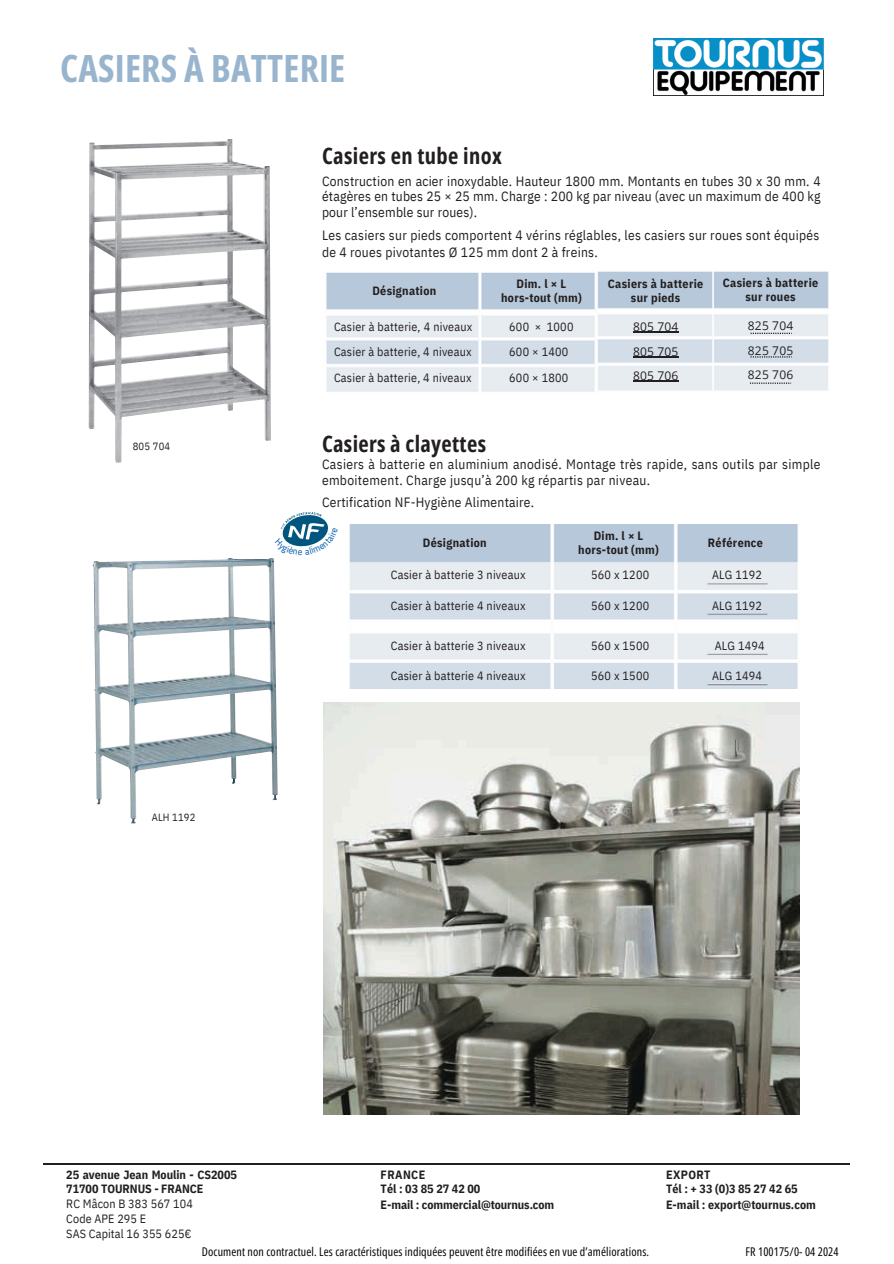
<style>
.page{position:relative;width:894px;height:1264px;background:#fff}
.page>*{position:absolute;margin:0;border:0;box-sizing:border-box;transform-origin:0 0}
.t1{font:700 37.5px "Open Sans Condensed";letter-spacing:.005em;color:#99b5ce}
.t2{font:700 22.5px "Open Sans Condensed";letter-spacing:.015em;color:#231f20}
.t3{font:13.5px/15.8px "IBM Plex Sans Cond";letter-spacing:.025em;color:#231f20}
.t4{font:12px/24.8px "IBM Plex Sans Cond";letter-spacing:.02em;color:#231f20}
.t5{font:700 12px/14px "IBM Plex Sans Cond";letter-spacing:.025em;color:#231f20;text-align:center}
.t6{font:12px "Open Sans Condensed";letter-spacing:.01em;color:#000}
.t7{font:700 12px/14px "IBM Plex Sans Cond";letter-spacing:-.005em;color:#231f20}
.t8{font:700 12px "IBM Plex Sans Cond";color:#231f20}
.t9{font:12px "Open Sans";letter-spacing:.015em;color:#231f20}
.t10{font:10.5px "IBM Plex Sans Cond";letter-spacing:.02em;color:#231f20}
</style>
<div class="page">
<img style="left:93px;top:558px;width:185px;height:265px">
<img style="left:324px;top:702px;width:474px;height:412px">
<img style="left:89px;top:139px;width:182px;height:324px">
<img style="left:653px;top:38px;width:170px;height:58px">
<img style="left:349px;top:524px;width:449px;height:164px">
<img style="left:326px;top:272px;width:269px;height:120px">
<img style="left:598px;top:271px;width:230px;height:120px">
<hr style="left:633px;top:331px;width:45px;height:1px;background:#231f20">
<hr style="left:633px;top:356px;width:45px;height:1px;background:#231f20">
<hr style="left:633px;top:380px;width:45px;height:1px;background:#231f20">
<svg style="left:750px;top:333px;width:41px;height:1px"></svg>
<svg style="left:750px;top:356px;width:41px;height:1px"></svg>
<svg style="left:749px;top:382px;width:42px;height:2px"></svg>
<hr style="left:43px;top:1162px;width:806px;height:2px;background:#231f20">
<svg style="left:272px;top:512px;width:56px;height:49px"></svg>
<p class="t1" style="left:60px;top:42px;width:286px">CASIERS À BATTERIE</p>
<p class="t2" style="left:322px;top:140px;width:181px">Casiers en tube inox</p>
<p class="t3" style="left:322px;top:173px;width:500px;text-align:justify">Construction en acier inoxydable. Hauteur 1800 mm. Montants en tubes 30 x 30 mm. 4 étagères en tubes 25 × 25 mm. Charge : 200 kg par niveau (avec un maximum de 400 kg pour l’ensemble sur roues).</p>
<p class="t3" style="left:322px;top:226px;width:499px;line-height:16.8px">Les casiers sur pieds comportent 4 vérins réglables, les casiers sur roues sont équipés de 4 roues pivotantes Ø 125 mm dont 2 à freins.</p>
<h6 class="t10" style="left:133px;top:439px;width:39px">805 704</h6>
<p class="t10" style="left:152px;top:810px;width:45px">ALH 1192</p>
<p class="t5" style="left:372px;top:283px;width:65px">Désignation</p>
<p class="t4" style="left:334px;top:314px;width:140px">Casier à batterie, 4 niveaux<br>Casier à batterie, 4 niveaux</p>
<h6 class="t4" style="left:334px;top:365px;width:139px">Casier à batterie, 4 niveaux</h6>
<p class="t5" style="left:501px;top:276px;width:82px">Dim. l × L hors-tout (mm)</p>
<p class="t4" style="left:509px;top:314px;width:66px">600 × 1000<br>600 × 1400</p>
<p class="t4" style="left:509px;top:365px;width:61px">600 × 1800</p>
<p class="t5" style="left:607px;top:276px;width:97px">Casiers à batterie sur pieds</p>
<h6 class="t9" style="left:633px;top:318px;width:47px">805 704</h6>
<h5 class="t9" style="left:633px;top:343px;width:47px">805 705</h5>
<h5 class="t9" style="left:633px;top:367px;width:47px">805 706</h5>
<h5 class="t5" style="left:722px;top:276px;width:97px">Casiers à batterie sur roues</h5>
<h5 class="t9" style="left:747px;top:317px;width:47px">825 704</h5>
<p class="t9" style="left:747px;top:342px;width:47px">825 705</p>
<p class="t9" style="left:747px;top:366px;width:47px">825 706</p>
<p class="t2" style="left:322px;top:428px;width:165px">Casiers à clayettes</p>
<p class="t3" style="left:322px;top:456px;width:500px">Casiers à batterie en aluminium anodisé. Montage très rapide, sans outils par simple emboitement. Charge jusqu’à 200 kg répartis par niveau.</p>
<p class="t3" style="left:322px;top:494px;width:214px">Certification NF-Hygiène Alimentaire.</p>
<p class="t5" style="left:423px;top:535px;width:65px">Désignation</p>
<p class="t5" style="left:578px;top:528px;width:82px">Dim. l × L hors-tout (mm)</p>
<p class="t5" style="left:707px;top:535px;width:56px">Référence</p>
<p class="t4" style="left:712px;top:562px;width:51px">ALG 1192</p>
<p class="t4" style="left:712px;top:593px;width:51px">ALG 1192</p>
<p class="t4" style="left:714px;top:633px;width:51px">ALG 1494</p>
<h6 class="t4" style="left:712px;top:663px;width:51px">ALG 1494</h6>
<p class="t4" style="left:390px;top:562px;width:136px">Casier à batterie 3 niveaux</p>
<p class="t4" style="left:390px;top:593px;width:136px">Casier à batterie 4 niveaux</p>
<p class="t4" style="left:390px;top:633px;width:136px">Casier à batterie 3 niveaux</p>
<p class="t4" style="left:390px;top:663px;width:136px">Casier à batterie 4 niveaux</p>
<p class="t4" style="left:591px;top:562px;width:60px">560 x 1200</p>
<p class="t4" style="left:591px;top:593px;width:60px">560 x 1200</p>
<p class="t4" style="left:591px;top:633px;width:60px">560 x 1500</p>
<p class="t4" style="left:591px;top:663px;width:60px">560 x 1500</p>
<p class="t7" style="left:66px;top:1167px;width:172px">25 avenue Jean Moulin - CS2005<br>71700 TOURNUS - FRANCE</p>
<h6 class="t5" style="left:380px;top:1167px;width:46px">FRANCE</h6>
<h4 class="t5" style="left:665px;top:1167px;width:46px">EXPORT</h4>
<h6 class="t7" style="left:380px;top:1180px;width:175px;line-height:16px">Tél : 03 85 27 42 00<br>E-mail : commercial@tournus.com</h6>
<p class="t8" style="left:665px;top:1180px;width:133px">Tél : + 33 (0)3 85 27 42 65</p>
<p class="t4" style="left:66px;top:1190px;width:128px">RC Mâcon B 383 567 104</p>
<p class="t8" style="left:665px;top:1196px;width:151px">E-mail : export@tournus.com</p>
<p class="t4" style="left:66px;top:1205px;width:81px">Code APE 295 E</p>
<h4 class="t4" style="left:66px;top:1220px;width:127px">SAS Capital 16 355 625€</h4>
<h6 class="t6" style="left:202px;top:1243px;width:449px">Document non contractuel. Les caractéristiques indiquées peuvent être modifiées en vue d’améliorations.</h6>
<h6 class="t6" style="left:745px;top:1243px;width:94px">FR 100175/0- 04 2024</h6>
</div>
